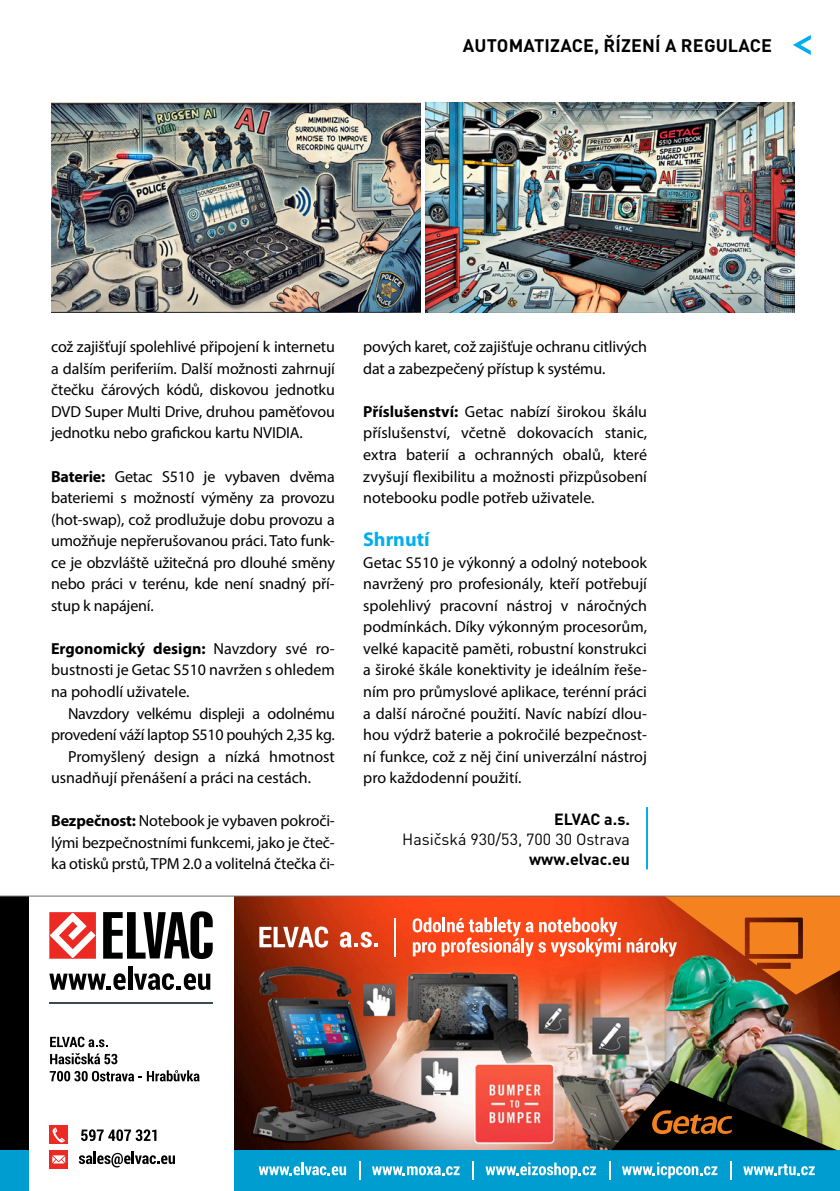
<style>
.page{position:relative;width:840px;height:1191px;background:#fff}
.page>*{position:absolute;margin:0;border:0;box-sizing:border-box;transform-origin:0 0}
.Nadpis{font:700 20px "Myriad Pro";color:#00aeef}
.t1{font:700 18px "DIN Pro";letter-spacing:.01em;color:#000}
.Text_-_prni_odstavec{font:16px/21.6px "Myriad Pro";letter-spacing:-.01em;color:#000;text-align:justify}
.Text_-_další_odstavec{font:16px/21.6px "Myriad Pro";letter-spacing:-.02em;color:#000;text-align:right}
.Text_-_další_odstavec-2{font:16px/21.6px "Myriad Pro";color:#000}
.Adresa{font:16px "DIN Pro";color:#000}
.Adresa-2{font:700 16px "DIN Pro";color:#000}
.s1{font-weight:700}
</style>
<div class="page">
<svg style="left:793px;top:35px;width:17px;height:20px"></svg>
<img style="left:0;top:896px;width:839px;height:254px">
<div style="left:0;top:1150px;width:839px;height:41px;background:#009dd1"></div>
<div style="left:29px;top:896px;width:204px;height:295px;background:#fff"></div>
<svg style="left:49px;top:912px;width:47px;height:46px"></svg>
<svg style="left:103px;top:911px;width:109px;height:48px"></svg>
<svg style="left:49px;top:973px;width:77px;height:17px"></svg>
<hr style="left:128px;top:966px;width:4px;height:23px;background:#000">
<svg style="left:134px;top:973px;width:76px;height:17px"></svg>
<svg style="left:50px;top:1036px;width:58px;height:11px"></svg>
<svg style="left:50px;top:1053px;width:67px;height:11px"></svg>
<svg style="left:50px;top:1070px;width:149px;height:11px"></svg>
<div style="left:49px;top:1125px;width:19px;height:19px;background:#ed2924"></div>
<svg style="left:52px;top:1127px;width:13px;height:15px"></svg>
<svg style="left:81px;top:1129px;width:75px;height:12px"></svg>
<svg style="left:79px;top:1151px;width:96px;height:16px"></svg>
<svg style="left:259px;top:926px;width:69px;height:21px"></svg>
<svg style="left:339px;top:931px;width:39px;height:16px"></svg>
<hr style="left:394px;top:917px;width:1px;height:39px;background:#fff">
<svg style="left:412px;top:917px;width:208px;height:39px"></svg>
<hr style="left:49px;top:1001px;width:163px;height:2px;background:#3e4853">
<div style="left:49px;top:1150px;width:19px;height:18px;background:#ed2924"></div>
<svg style="left:52px;top:1155px;width:13px;height:8px"></svg>
<svg style="left:626px;top:896px;width:213px;height:98px;background:#c26829"></svg>
<svg style="left:258px;top:1162px;width:88px;height:13px"></svg>
<svg style="left:372px;top:1166px;width:87px;height:9px"></svg>
<svg style="left:485px;top:1162px;width:110px;height:16px"></svg>
<svg style="left:622px;top:1162px;width:95px;height:16px"></svg>
<svg style="left:743px;top:1164px;width:71px;height:11px"></svg>
<svg style="left:359px;top:1161px;width:1px;height:18px"></svg>
<svg style="left:472px;top:1161px;width:2px;height:18px"></svg>
<svg style="left:609px;top:1161px;width:1px;height:18px"></svg>
<svg style="left:730px;top:1161px;width:1px;height:18px"></svg>
<img style="left:611px;top:1080px;width:225px;height:70px">
<hr style="left:0;top:895px;width:839px;height:1px;background:#6d6e70">
<img style="left:51px;top:102px;width:369px;height:211px">
<img style="left:425px;top:102px;width:369px;height:211px">
<hr style="left:645px;top:807px;width:2px;height:62px;background:#00aeef">
<p class="t1" style="left:462px;top:33px;width:310px">AUTOMATIZACE, ŘÍZENÍ A REGULACE</p>
<p class="Text_-_prni_odstavec" style="left:51px;top:336px;width:285px">což zajišťují spolehlivé připojení k internetu a dalším periferiím. Další možnosti zahrnují čtečku čárových kódů, diskovou jednotku DVD Super Multi Drive, druhou paměťovou jednotku nebo grafickou kartu NVIDIA.</p>
<p class="Text_-_prni_odstavec" style="left:51px;top:465px;width:285px"><span class="s1">Baterie:</span> Getac S510 je vybaven dvěma bateriemi s možností výměny za provozu (hot-swap), což prodlužuje dobu provozu a umožňuje nepřerušovanou práci. Tato funk&shy;ce je obzvláště užitečná pro dlouhé směny nebo práci v terénu, kde není snadný pří&shy;stup k napájení.</p>
<p class="Text_-_prni_odstavec" style="left:51px;top:637px;width:285px"><span class="s1">Ergonomický design:</span> Navzdory své ro&shy;bustnosti je Getac S510 navržen s ohledem na pohodlí uživatele.</p>
<p class="Text_-_další_odstavec" style="left:51px;top:702px;width:285px">Navzdory velkému displeji a odolnému provedení váží laptop S510 pouhých 2,35 kg.</p>
<p class="Text_-_další_odstavec-2" style="left:51px;top:745px;width:285px;text-indent:17px">Promyšlený design a nízká hmotnost usnadňují přenášení a práci na cestách.</p>
<p class="Text_-_prni_odstavec" style="left:51px;top:810px;width:285px"><span class="s1">Bezpečnost:</span> Notebook je vybaven pokroči&shy;lými bezpečnostními funkcemi, jako je čteč&shy;ka otisků prstů, TPM 2.0 a volitelná čtečka či-</p>
<p class="Text_-_prni_odstavec" style="left:363px;top:336px;width:285px">pových karet, což zajišťuje ochranu citlivých dat a zabezpečený přístup k systému.</p>
<p class="Text_-_prni_odstavec" style="left:363px;top:400px;width:285px"><span class="s1">Příslušenství:</span> Getac nabízí širokou škálu příslušenství, včetně dokovacích stanic, extra baterií a ochranných obalů, které zvyšují flexibilitu a možnosti přizpůsobení notebooku podle potřeb uživatele.</p>
<p class="Nadpis" style="left:363px;top:526px;width:68px">Shrnutí</p>
<p class="Text_-_prni_odstavec" style="left:363px;top:551px;width:285px">Getac S510 je výkonný a odolný notebook navržený pro profesionály, kteří potřebují spolehlivý pracovní nástroj v náročných podmínkách. Díky výkonným procesorům, velké kapacitě paměti, robustní konstrukci a široké škále konektivity je ideálním řeše&shy;ním pro průmyslové aplikace, terénní práci a další náročné použití. Navíc nabízí dlou&shy;hou výdrž baterie a pokročilé bezpečnost&shy;ní funkce, což z něj činí univerzální nástroj pro každodenní použití.</p>
<p class="Adresa-2" style="left:553px;top:808px;width:77px">ELVAC a.s.</p>
<p class="Adresa" style="left:402px;top:828px;width:229px">Hasičská 930/53, 700 30 Ostrava</p>
<p class="Adresa-2" style="left:529px;top:848px;width:102px">www.elvac.eu</p>
</div>
